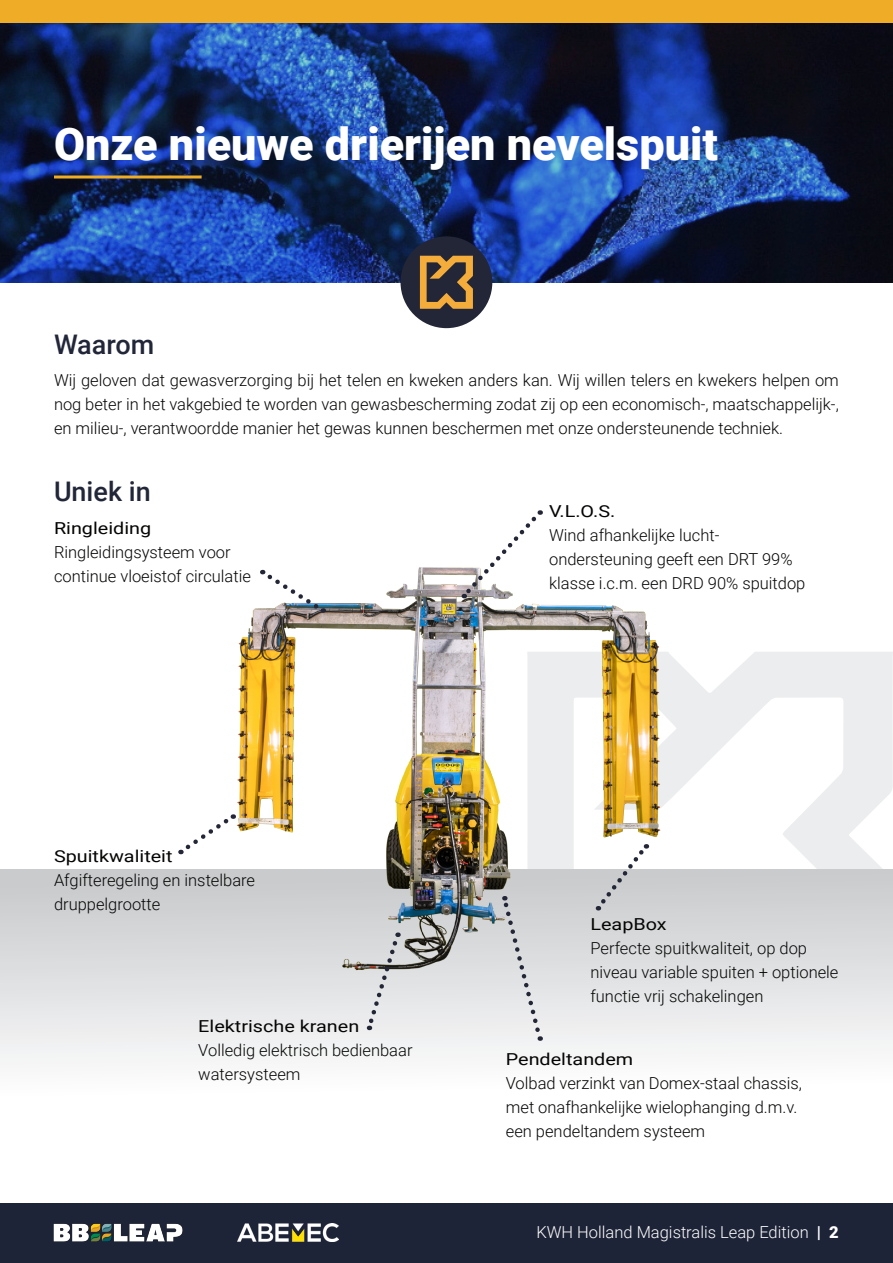
<style>
.page{position:relative;width:893px;height:1263px;background:#fff}
.page>*{position:absolute;margin:0;border:0;box-sizing:border-box;transform-origin:0 0}
.t1{font:900 45px "Roboto";color:#fff}
.t2{font:500 27px "Roboto";color:#212639}
.t3{font:300 16.5px/24px "Roboto";color:#040503}
.t4{font:16.5px "Roboto";color:#040503;scale:1.2 1}
.t5{font:300 16.5px "Roboto";color:#fff}
.s1{font-weight:900}
</style>
<div class="page">
<div style="left:0;top:1202px;width:893px;height:61px;background:#1e2437"></div>
<img style="left:237px;top:1223px;width:101px;height:19px">
<img style="left:53px;top:1223px;width:130px;height:19px">
<svg style="left:666px;top:652px;width:227px;height:217px"></svg>
<div style="left:0;top:869px;width:893px;height:333px;background:linear-gradient(to bottom,#cccdd0,#fff)"></div>
<svg style="left:0;top:23px;width:893px;height:259px;background:#152f6a"></svg>
<img style="left:227px;top:567px;width:439px;height:420px">
<div style="left:401px;top:236px;width:91px;height:92px;background:#232637;border-radius:50%"></div>
<svg style="left:420px;top:256px;width:53px;height:53px"></svg>
<svg style="left:180px;top:813px;width:55px;height:41px"></svg>
<svg style="left:262px;top:570px;width:63px;height:44px"></svg>
<svg style="left:460px;top:510px;width:81px;height:89px"></svg>
<svg style="left:597px;top:843px;width:53px;height:67px"></svg>
<svg style="left:500px;top:896px;width:43px;height:145px;background:#d6d7d9"></svg>
<svg style="left:365px;top:932px;width:36px;height:98px;background:#cfd0d2"></svg>
<hr style="left:54px;top:175px;width:148px;height:3px;background:#eeac27">
<div style="left:0;top:0;width:893px;height:23px;background:#eeac27"></div>
<p class="t1" style="left:54px;top:112px;width:665px">Onze nieuwe drierijen nevelspuit</p>
<p class="t2" style="left:54px;top:325px;width:102px">Waarom</p>
<p class="t3" style="left:54px;top:368px;width:786px;text-align:justify">Wij geloven dat gewasverzorging bij het telen en kweken anders kan. Wij willen telers en kwekers helpen om nog beter in het vakgebied te worden van gewasbescherming zodat zij op een economisch-, maatschappelijk-, en milieu-, verantwoordde manier het gewas kunnen beschermen met onze ondersteunende techniek.</p>
<p class="t2" style="left:54px;top:473px;width:98px">Uniek in</p>
<p class="t4" style="left:54px;top:517px;width:82px">Ringleiding</p>
<p class="t3" style="left:54px;top:540px;width:198px">Ringleidingsysteem voor continue vloeistof circulatie</p>
<p class="t4" style="left:549px;top:500px;width:57px">V.L.O.S.</p>
<p class="t3" style="left:549px;top:522px;width:258px">Wind afhankelijke lucht&shy;ondersteuning geeft een DRT 99% klasse i.c.m. een DRD 90% spuitdop</p>
<p class="t4" style="left:54px;top:844px;width:100px">Spuitkwaliteit</p>
<p class="t3" style="left:54px;top:867px;width:203px">Afgifteregeling en instelbare druppelgrootte</p>
<p class="t4" style="left:198px;top:1014px;width:136px">Elektrische kranen</p>
<p class="t3" style="left:198px;top:1037px;width:216px">Volledig elektrisch bedienbaar watersysteem</p>
<p class="t4" style="left:590px;top:912px;width:65px">LeapBox</p>
<p class="t3" style="left:590px;top:935px;width:250px">Perfecte spuitkwaliteit, op dop niveau variable spuiten + optionele functie vrij schakelingen</p>
<p class="t4" style="left:506px;top:1047px;width:108px">Pendeltandem</p>
<p class="t3" style="left:506px;top:1070px;width:298px">Volbad verzinkt van Domex-staal chassis, met onafhankelijke wielophanging d.m.v. een pendeltandem systeem</p>
<p class="t5" style="left:536px;top:1221px;width:304px">KWH Holland Magistralis Leap Edition <span class="s1">| 2</span></p>
</div>
